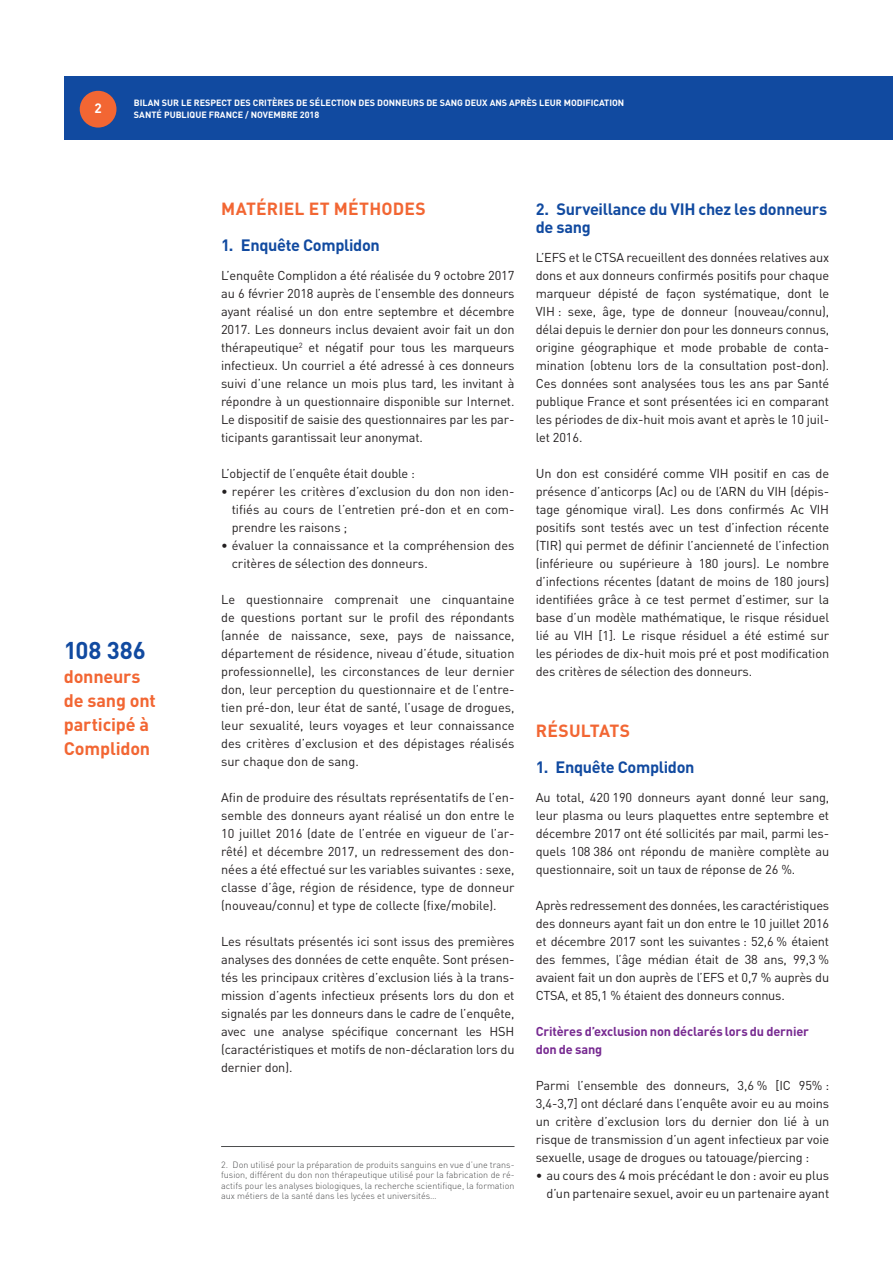
<style>
.page{position:relative;width:893px;height:1263px;background:#fff}
.page>*{position:absolute;margin:0;border:0;box-sizing:border-box;transform-origin:0 0}
.Texte_exergue{font:700 24px "DIN Pro";color:#114aa0}
.Texte_exergue-2{font:700 18px/24px "DIN Pro";letter-spacing:-.01em;color:#f26633}
.Inter_1{font:700 17.4px "DIN Pro";letter-spacing:.01em;color:#f26633}
.Inter_3{font:700 16.35px/18px "DIN Pro";letter-spacing:-.02em;color:#114aa0}
.t1{font:700 13.5px "DIN Pro";color:#fff}
.t2{font:12.75px/18px "DIN Pro";letter-spacing:-.01em;color:#231f20;text-align:justify}
.Inter_4{font:700 12.75px/18px "DIN Pro";letter-spacing:-.015em;color:#772a91}
.Note_bas_de_page_1{font:300 9px/10.5px "DIN Pro";color:#4b4c4d;text-align:justify}
.t3{font:700 9px/12px "DIN Pro";color:#fff;text-align:center}
</style>
<div class="page">
<div style="left:64px;top:77px;width:829px;height:63px;background:#114aa0"></div>
<div style="left:80px;top:91px;width:36px;height:37px;background:#f26633;border-radius:50%"></div>
<hr style="left:221px;top:1146px;width:293px;height:1px;background:#4b4c4d">
<p class="t1" style="left:94px;top:99px;width:9px">2</p>
<p class="t3" style="left:134px;top:96px;width:492px">BILAN SUR LE RESPECT DES CRITÈRES DE SÉLECTION DES DONNEURS DE SANG DEUX ANS APRÈS LEUR MODIFICATION</p>
<p class="t3" style="left:134px;top:96px;width:257px">T TRE COURANT DE LA STNTHÈSE LOREM IPSUM DOLOR ET AL<br>2016</p>
<p class="t3" style="left:134px;top:108px;width:187px">SANTÉ PUBLIQUE FRANCE / NOVEMBRE 2018</p>
<p class="Texte_exergue" style="left:64px;top:633px;width:84px">108 386</p>
<p class="Texte_exergue-2" style="left:64px;top:663px;width:94px">donneurs de sang ont participé à<br>Complidon</p>
<p class="Inter_1" style="left:221px;top:197px;width:206px">MATÉRIEL ET MÉTHODES</p>
<p class="Inter_3" style="left:221px;top:236px;width:160px">1. Enquête Complidon</p>
<p class="t2" style="left:221px;top:266px;width:295px">L’enquête Complidon a été réalisée du 9 octobre 2017 au 6 février 2018 auprès de l’ensemble des donneurs ayant réalisé un don entre septembre et décembre 2017. Les donneurs inclus devaient avoir fait un don thérapeutique<sup>2</sup> et négatif pour tous les marqueurs infectieux. Un courriel a été adressé à ces donneurs suivi d’une relance un mois plus tard, les invitant à répondre à un questionnaire disponible sur Internet.<br>Le dispositif de saisie des questionnaires par les par‑ ticipants garantissait leur anonymat.</p>
<p class="t2" style="left:221px;top:464px;width:195px">L’objectif de l’enquête était double :</p>
<p class="t2" style="left:232px;top:482px;width:284px;text-indent:-11px">• repérer les critères d’exclusion du don non iden‑ tifiés au cours de l’entretien pré‑don et en com‑ prendre les raisons ;</p>
<p class="t2" style="left:232px;top:536px;width:284px;text-indent:-11px">• évaluer la connaissance et la compréhension des critères de sélection des donneurs.</p>
<p class="t2" style="left:221px;top:590px;width:295px">Le questionnaire comprenait une cinquantaine de questions portant sur le profil des répondants (année de naissance, sexe, pays de naissance, département de résidence, niveau d’étude, situation professionnelle), les circonstances de leur dernier don, leur perception du questionnaire et de l’entre‑ tien pré‑don, leur état de santé, l’usage de drogues, leur sexualité, leurs voyages et leur connaissance des critères d’exclusion et des dépistages réalisés sur chaque don de sang.</p>
<p class="t2" style="left:221px;top:788px;width:295px">Afin de produire des résultats représentatifs de l’en‑ semble des donneurs ayant réalisé un don entre le 10 juillet 2016 (date de l’entrée en vigueur de l’ar‑ rêté) et décembre 2017, un redressement des don‑ nées a été effectué sur les variables suivantes : sexe, classe d’âge, région de résidence, type de donneur (nouveau/connu) et type de collecte (fixe/mobile).</p>
<p class="t2" style="left:221px;top:932px;width:295px">Les résultats présentés ici sont issus des premières analyses des données de cette enquête. Sont présen‑ tés les principaux critères d’exclusion liés à la trans‑ mission d’agents infectieux présents lors du don et signalés par les donneurs dans le cadre de l’enquête, avec une analyse spécifique concernant les HSH (caractéristiques et motifs de non‑déclaration lors du dernier don).</p>
<p class="Note_bas_de_page_1" style="left:221px;top:1159px;width:295px">2. Don utilisé pour la préparation de produits sanguins en vue d’une trans‑ fusion, différent du don non thérapeutique utilisé pour la fabrication de ré‑ actifs pour les analyses biologiques, la recherche scientifique, la formation aux métiers de la santé dans les lycées et universités…</p>
<p class="Inter_3" style="left:536px;top:200px;width:293px">2. Surveillance du VIH chez les donneurs de sang</p>
<p class="t2" style="left:536px;top:248px;width:295px">L’EFS et le CTSA recueillent des données relatives aux dons et aux donneurs confirmés positifs pour chaque marqueur dépisté de façon systématique, dont le VIH : sexe, âge, type de donneur (nouveau/connu), délai depuis le dernier don pour les donneurs connus, origine géographique et mode probable de conta‑ mination (obtenu lors de la consultation post‑don).<br>Ces données sont analysées tous les ans par Santé publique France et sont présentées ici en comparant les périodes de dix‑huit mois avant et après le 10 juil‑ let 2016.</p>
<p class="t2" style="left:536px;top:464px;width:295px">Un don est considéré comme VIH positif en cas de présence d’anticorps (Ac) ou de l’ARN du VIH (dépis‑ tage génomique viral). Les dons confirmés Ac VIH positifs sont testés avec un test d’infection récente (TIR) qui permet de définir l’ancienneté de l’infection (inférieure ou supérieure à 180 jours). Le nombre d’infections récentes (datant de moins de 180 jours) identifiées grâce à ce test permet d’estimer, sur la base d’un modèle mathématique, le risque résiduel lié au VIH [1]. Le risque résiduel a été estimé sur les périodes de dix‑huit mois pré et post modification des critères de sélection des donneurs.</p>
<p class="Inter_1" style="left:536px;top:719px;width:96px">RÉSULTATS</p>
<p class="Inter_3" style="left:536px;top:758px;width:160px">1. Enquête Complidon</p>
<p class="t2" style="left:536px;top:788px;width:295px">Au total, 420 190 donneurs ayant donné leur sang, leur plasma ou leurs plaquettes entre septembre et décembre 2017 ont été sollicités par mail, parmi les‑ quels 108 386 ont répondu de manière complète au questionnaire, soit un taux de réponse de 26 %.</p>
<p class="t2" style="left:536px;top:896px;width:295px">Après redressement des données, les caractéristiques des donneurs ayant fait un don entre le 10 juillet 2016 et décembre 2017 sont les suivantes : 52,6 % étaient des femmes, l’âge médian était de 38 ans, 99,3 % avaient fait un don auprès de l’EFS et 0,7 % auprès du CTSA, et 85,1 % étaient des donneurs connus.</p>
<p class="Inter_4" style="left:536px;top:1022px;width:275px">Critères d’exclusion non déclarés lors du dernier don de sang</p>
<p class="t2" style="left:536px;top:1076px;width:295px">Parmi l’ensemble des donneurs, 3,6 % [IC 95% :<br>3,4‑3,7] ont déclaré dans l’enquête avoir eu au moins un critère d’exclusion lors du dernier don lié à un risque de transmission d’un agent infectieux par voie sexuelle, usage de drogues ou tatouage/piercing :</p>
<p class="t2" style="left:536px;top:1166px;width:295px;text-align:right">• au cours des 4 mois précédant le don : avoir eu plus d’un partenaire sexuel, avoir eu un partenaire ayant</p>
</div>
